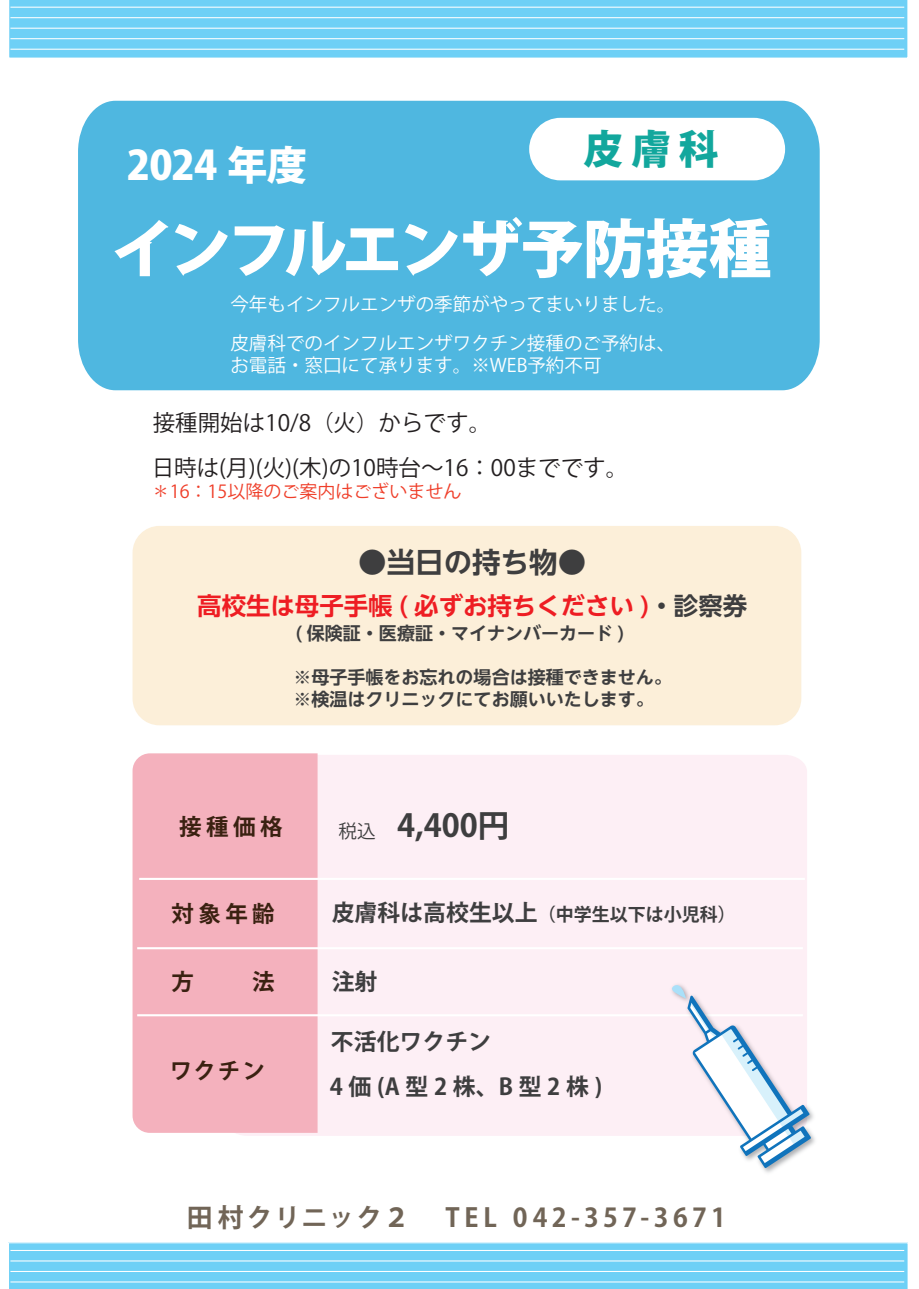
<style>
.page{position:relative;width:919px;height:1289px;background:#fff}
.page>*{position:absolute;margin:0;border:0;box-sizing:border-box;transform-origin:0 0}
.t1{font:800 63.15px "Koz Go Pro";letter-spacing:-.045em;color:#fff}
.t2{font:800 40.05px "Koz Go Pro";letter-spacing:-.02em;color:#fff}
.t3{font:800 40.05px "Koz Go Pro";color:#12a79d}
.t4{font:700 31.5px "Koz Go Pro";color:#3e3e3f}
.t5{font:700 28.5px "UD Shin Go NT Pro De";color:#3e3e3f}
.t6{font:700 25.8px "Koz Go Pro";letter-spacing:.165em;color:#716557}
.t7{font:700 24.45px "UD Shin Go NT Pro De";color:#ee1d23}
.t8{font:700 22.8px "Koz Go Pro";letter-spacing:.25em;color:#3e3e3f}
.t9{font:700 22.8px "Koz Go Pro";color:#3e3e3f}
.t10{font:700 22.8px "Koz Go Pro";letter-spacing:.125em;color:#3e3e3f}
.t11{font:22.5px "Koz Go Pro";color:#231f20}
.t12{font:700 22.5px "Koz Go Pro";letter-spacing:.2em;color:#3a2111}
.t13{font:18.45px/38.5px "Koz Go Pro";color:#fff}
.t14{font:700 18px/22.5px "UD Shin Go NT Pro De";color:#3e3e3f}
.t15{font:700 18px "Koz Go Pro";color:#3e3e3f}
.t16{font:18px "Koz Go Pro";color:#ef3e29}
.s1{color:#3e3e3f}
.s2{font-weight:400;font-size:18.6px}
.s3{font-size:22.8px}
</style>
<div class="page">
<svg style="left:9px;top:0;width:899px;height:58px;background:#73d1f6"></svg>
<hr style="left:10px;top:7px;width:894px;height:1px;background:#fff">
<hr style="left:10px;top:17px;width:894px;height:1px;background:#fff">
<hr style="left:10px;top:28px;width:894px;height:1px;background:#fff">
<hr style="left:10px;top:38px;width:894px;height:1px;background:#fff">
<hr style="left:10px;top:49px;width:894px;height:1px;background:#fff">
<svg style="left:8px;top:1242px;width:900px;height:46px;background:#7cd4f6"></svg>
<hr style="left:10px;top:1249px;width:894px;height:1px;background:#fff">
<hr style="left:10px;top:1260px;width:894px;height:1px;background:#fff">
<hr style="left:10px;top:1270px;width:894px;height:1px;background:#fff">
<hr style="left:10px;top:1281px;width:894px;height:1px;background:#fff">
<div style="left:78px;top:101px;width:741px;height:289px;background:#4fb7e0"></div>
<div style="left:529px;top:118px;width:256px;height:62px;background:#fff;border-radius:31px"></div>
<div style="left:224px;top:754px;width:583px;height:381px;background:#fdeff5"></div>
<div style="left:132px;top:753px;width:185px;height:379px;background:#f4b1bd"></div>
<hr style="left:137px;top:1014px;width:665px;height:2px;background:#fff">
<hr style="left:139px;top:877px;width:665px;height:3px;background:#fff">
<hr style="left:137px;top:947px;width:665px;height:2px;background:#fff">
<img style="left:667px;top:980px;width:148px;height:193px">
<svg style="left:667px;top:981px;width:144px;height:186px"></svg>
<div style="left:132px;top:526px;width:669px;height:199px;background:#fcefd9;border-radius:27px"></div>
<h2 class="t3" style="left:583px;top:123px;width:137px">皮膚科</h2>
<h2 class="t2" style="left:127px;top:139px;width:181px">2024 年度</h2>
<h1 class="t1" style="left:111px;top:208px;width:662px">インフルエンザ予防接種</h1>
<p class="t13" style="left:230px;top:285px;width:446px">今年もインフルエンザの季節がやってまいりました。皮膚科でのインフルエンザワクチン接種のご予約は、</p>
<p class="t13" style="left:230px;top:346px;width:372px">お電話・窓口にて承ります。※WEB予約不可</p>
<p class="t11" style="left:153px;top:408px;width:340px">接種開始は10/8（火）からです。</p>
<p class="t11" style="left:152px;top:453px;width:478px">日時は(月)(火)(木)の10時台～16：00までです。</p>
<p class="t16" style="left:152px;top:479px;width:311px">＊16：15以降のご案内はございません</p>
<h3 class="t5" style="left:358px;top:538px;width:229px">●当日の持ち物●</h3>
<h3 class="t7" style="left:173px;top:585px;width:575px">　高校生は母子手帳 ( 必ずお持ちください )<span class="s1">・診察券</span></h3>
<p class="t14" style="left:295px;top:621px;width:331px">( 保険証・医療証・マイナンバーカード )</p>
<p class="t14" style="left:293px;top:665px;width:379px">※母子手帳をお忘れの場合は接種できません。※検温はクリニックにてお願いいたします。</p>
<p class="t12" style="left:179px;top:812px;width:105px">接種価格</p>
<h3 class="t4" style="left:338px;top:805px;width:172px"><span class="s2">税込</span> 4,400円</h3>
<p class="t12" style="left:171px;top:899px;width:105px">対象年齢</p>
<p class="t15" style="left:332px;top:903px;width:405px"><span class="s3">皮膚科は高校生以上</span>（中学生以下は小児科）</p>
<p class="t12" style="left:171px;top:967px;width:105px">方　　法</p>
<p class="t10" style="left:332px;top:967px;width:47px">注射</p>
<p class="t9" style="left:331px;top:1027px;width:162px">不活化ワクチン</p>
<p class="t12" style="left:170px;top:1056px;width:96px">ワクチン</p>
<p class="t8" style="left:330px;top:1072px;width:274px">4価(A型2株、B型2株)</p>
<h3 class="t6" style="left:187px;top:1200px;width:540px">田村クリニック２　TEL 042-357-3671</h3>
</div>
